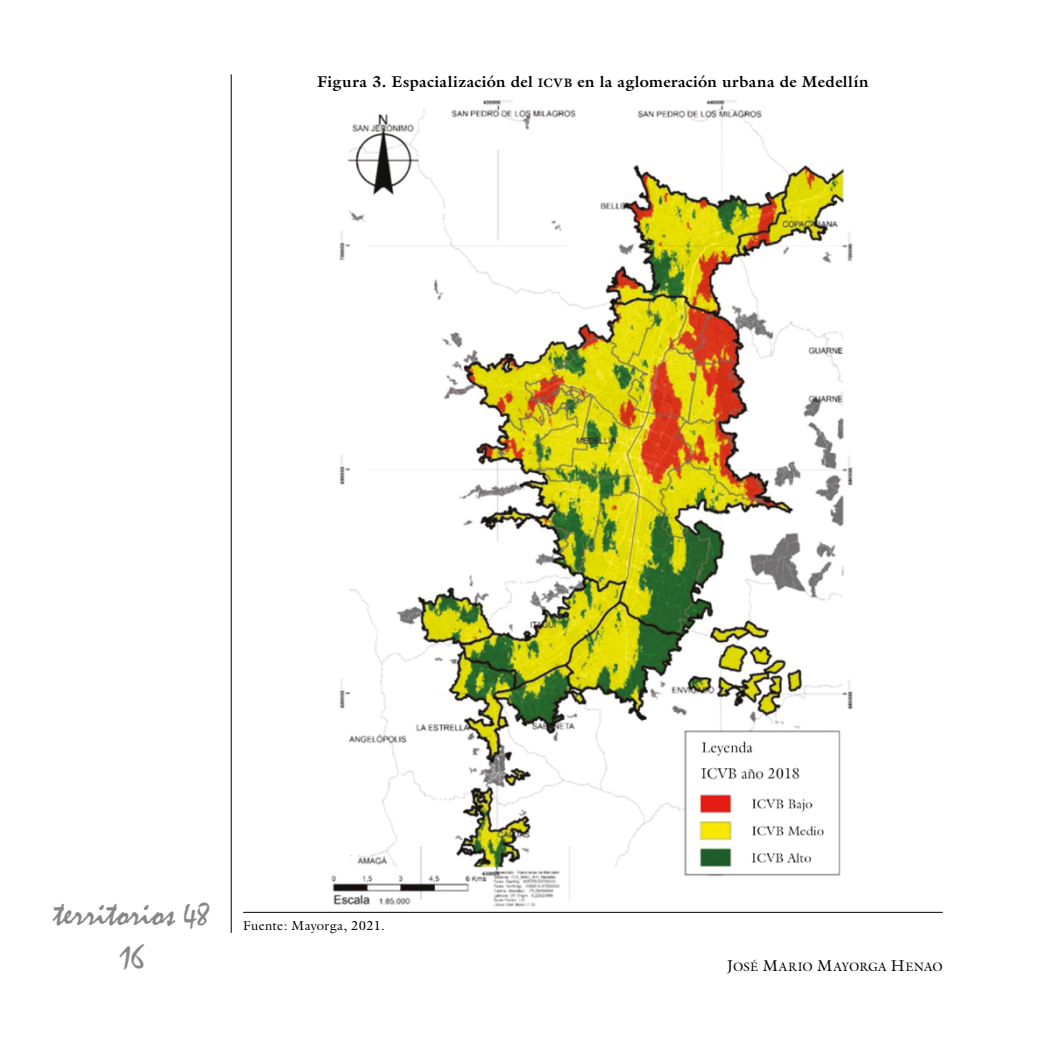
<style>
.page{position:relative;width:1042px;height:1042px;background:#fff}
.page>*{position:absolute;margin:0;border:0;box-sizing:border-box;transform-origin:0 0}
.t1{font:37.62px "Mistral";letter-spacing:-.01em;color:#878787}
.t2{font:33.25px "Mistral";color:#878787}
._15Tit_grafico{font:700 15.75px "Galliard";letter-spacing:.025em;color:#000}
._16Fte_grafico{font:13.12px "Galliard";letter-spacing:.025em;color:#000}
.t3{font:12.25px "Galliard";letter-spacing:.025em;color:#000}
.s1{font-size:12.25px}
.s2{font-size:31.5px}
.s3{font-size:15.75px}
</style>
<div class="page">
<hr style="left:231px;top:74px;width:1px;height:859px;background:#000">
<hr style="left:243px;top:912px;width:700px;height:1px;background:#000">
<img style="left:331px;top:100px;width:522px;height:807px">
<p class="_15Tit_grafico" style="left:317px;top:71px;width:553px">Figura 3. Espacialización del <span class="s1">icvb</span> en la aglomeración urbana de Medellín</p>
<h1 class="t1" style="left:54px;top:892px;width:158px">territorios <span class="s2">48</span></h1>
<h2 class="t2" style="left:119px;top:938px;width:27px">16</h2>
<p class="_16Fte_grafico" style="left:243px;top:917px;width:143px">Fuente: Mayorga, 2021.</p>
<p class="t3" style="left:727px;top:959px;width:217px"><span class="s3">J</span>OSÉ <span class="s3">M</span>ARIO <span class="s3">M</span>AYORGA <span class="s3">H</span>ENAO</p>
</div>
